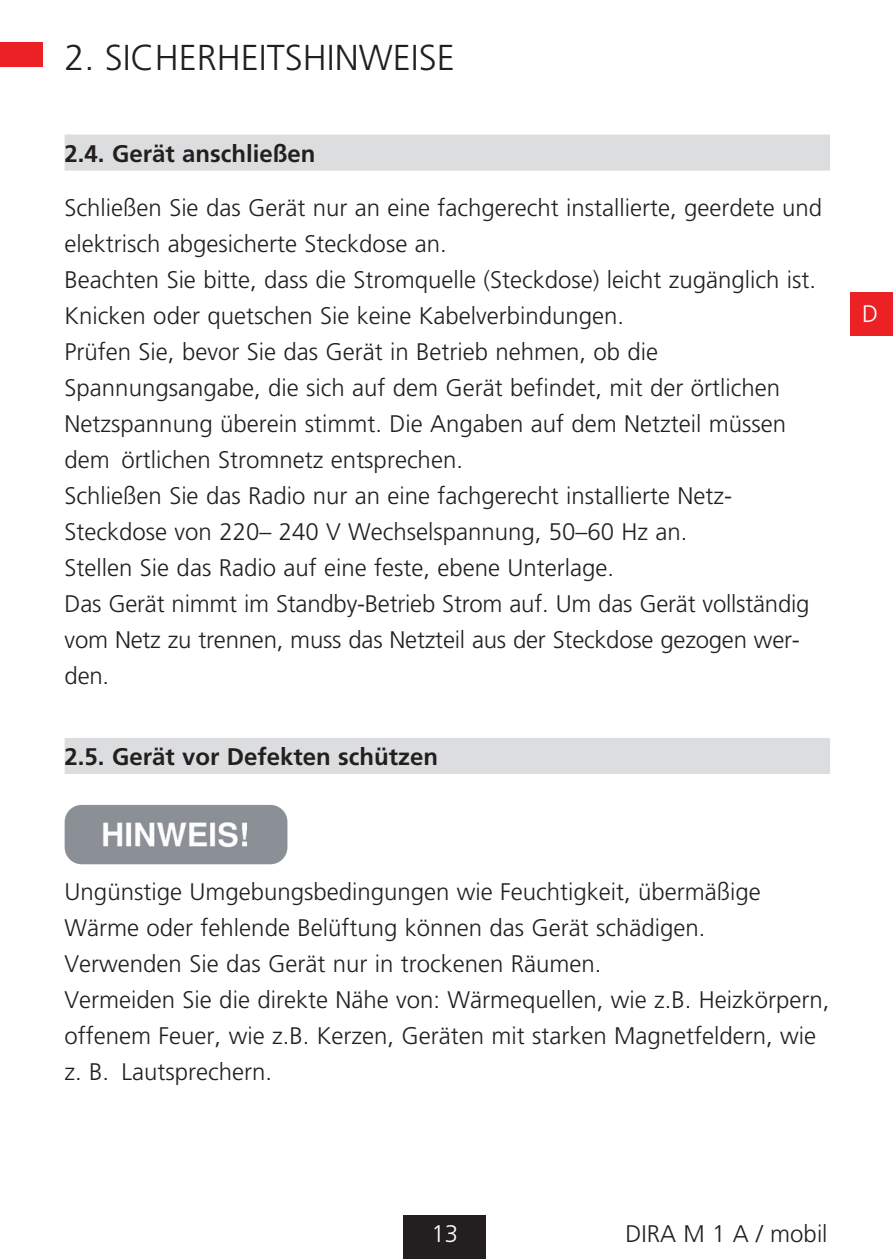
<style>
.page{position:relative;width:893px;height:1259px;background:#fff}
.page>*{position:absolute;margin:0;border:0;box-sizing:border-box;transform-origin:0 0}
.t1{font:300 36px "Frutiger LT Pro";color:#231f20}
.t2{font:300 24px/36px "Frutiger LT Pro";color:#231f20}
.t3{font:700 24px "Frutiger LT Pro";color:#231f20}
.t4{font:300 24px "Frutiger LT Pro";color:#fff}
</style>
<div class="page">
<div style="left:850px;top:293px;width:43px;height:43px;background:#ec2125"></div>
<div style="left:403px;top:1215px;width:83px;height:44px;background:#231f20"></div>
<div style="left:0;top:43px;width:43px;height:24px;background:#ec2125"></div>
<div style="left:65px;top:135px;width:765px;height:36px;background:#dcdddf"></div>
<div style="left:65px;top:738px;width:765px;height:36px;background:#dcdddf"></div>
<img style="left:65px;top:805px;width:222px;height:59px">
<h1 class="t1" style="left:65px;top:36px;width:392px">2. SICHERHEITSHINWEISE</h1>
<p class="t3" style="left:65px;top:140px;width:252px">2.4. Gerät anschließen</p>
<p class="t2" style="left:65px;top:190px;width:759px">Schließen Sie das Gerät nur an eine fachgerecht installierte, geerdete und elektrisch abgesicherte Steckdose an.<br>Beachten Sie bitte, dass die Stromquelle (Steckdose) leicht zugänglich ist.<br>Knicken oder quetschen Sie keine Kabelverbindungen.<br>Prüfen Sie, bevor Sie das Gerät in Betrieb nehmen, ob die Spannungsangabe, die sich auf dem Gerät befindet, mit der örtlichen Netzspannung überein stimmt. Die Angaben auf dem Netzteil müssen dem örtlichen Stromnetz entsprechen.<br>Schließen Sie das Radio nur an eine fachgerecht installierte Netz-Steckdose von 220– 240 V Wechselspannung, 50–60 Hz an.<br>Stellen Sie das Radio auf eine feste, ebene Unterlage.<br>Das Gerät nimmt im Standby-Betrieb Strom auf. Um das Gerät vollständig vom Netz zu trennen, muss das Netzteil aus der Steckdose gezogen wer&shy;den.</p>
<p class="t3" style="left:65px;top:743px;width:375px">2.5. Gerät vor Defekten schützen</p>
<p class="t4" style="left:862px;top:300px;width:18px">D</p>
<p class="t2" style="left:65px;top:874px;width:766px">Ungünstige Umgebungsbedingungen wie Feuchtigkeit, übermäßige Wärme oder fehlende Belüftung können das Gerät schädigen.<br>Verwenden Sie das Gerät nur in trockenen Räumen.<br>Vermeiden Sie die direkte Nähe von: Wärmequellen, wie z.B. Heizkörpern, offenem Feuer, wie z.B. Kerzen, Geräten mit starken Magnetfeldern, wie z. B. Lautsprechern.</p>
<p class="t4" style="left:432px;top:1220px;width:28px">13</p>
<p class="t2" style="left:625px;top:1216px;width:204px">DIRA M 1 A / mobil</p>
</div>
